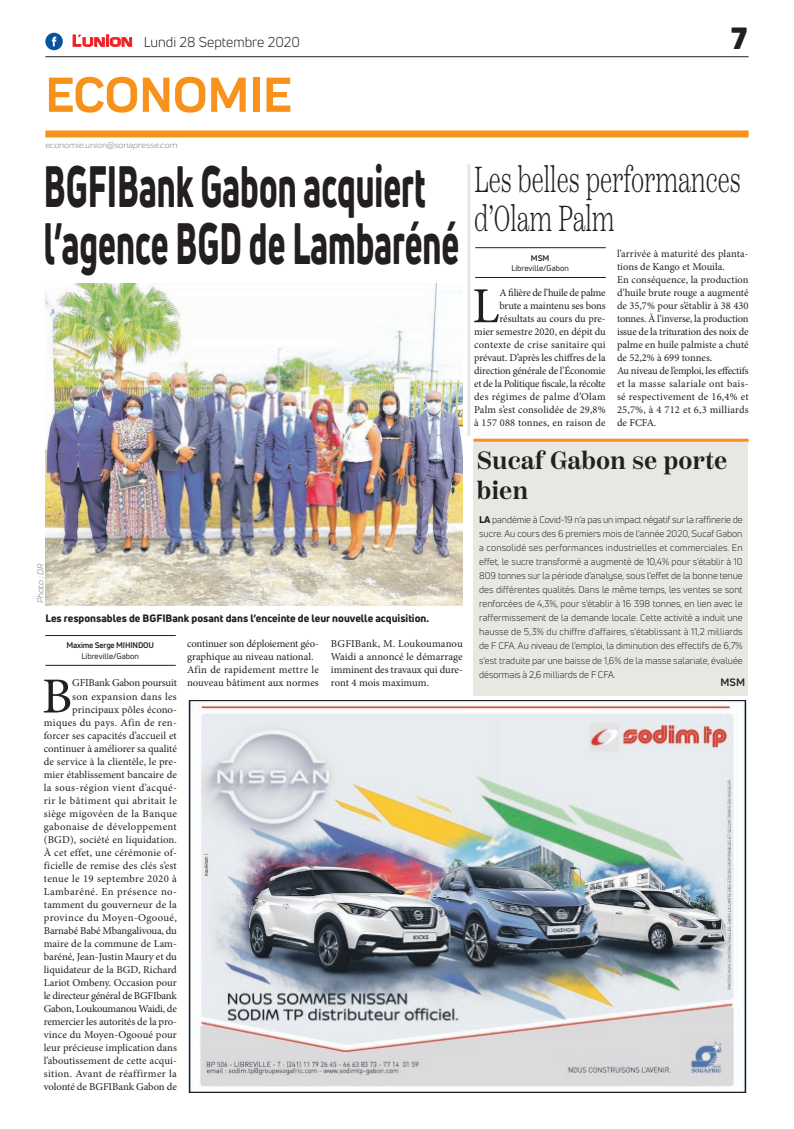
<style>
.page{position:relative;width:794px;height:1129px;background:#fff}
.page>*{position:absolute;margin:0;border:0;box-sizing:border-box;transform-origin:0 0}
.t1{font:800 57px/57px "Uni Neue";color:#231f20;scale:.59 1}
.t2{font:700 51px "Praktika";color:#f7931d}
.t3{font:50.5px "Minion Pro";color:#231f20}
.t4{font:300 36px/39px "Scotch Text";color:#231f20;scale:.65 1}
.t5{font:900 30px "Uni Neue";color:#231f20}
.t6{font:600 25px/30px "Scotch Deck";color:#231f20}
.t7{font:14px "Uni Neue";color:#231f20}
.t8{font:10.5px/13px "Minion Pro";color:#231f20;text-align:right}
.t9{font:800 10.5px "Uni Neue";color:#231f20}
.t10{font:700 10.5px "Uni Neue";color:#231f20}
.t11{font:9.5px/14px "Uni Neue";letter-spacing:-.005em;color:#231f20;text-align:justify}
.t12{font:italic 9px "Praktika";color:#818386}
.t13{font:8px "Uni Neue";color:#231f20}
.t14{font:700 8px "Uni Neue";letter-spacing:-.02em;color:#231f20}
.s1{font-family:"Eurostile";font-weight:600;font-size:15px;color:#ee1d23}
.s2{font-family:"Eurostile";font-weight:600;font-size:11.4px;color:#ee1d23}
.s3{font-weight:800}
</style>
<div class="page">
<div style="left:45px;top:130px;width:703px;height:7px;background:#f7931d"></div>
<hr style="left:45px;top:56px;width:703px;height:1px;background:#231f20">
<svg style="left:72px;top:34px;width:60px;height:13px"></svg>
<div style="left:45px;top:33px;width:18px;height:17px;background:#08549e;border-radius:50%"></div>
<svg style="left:52px;top:37px;width:4px;height:9px"></svg>
<img style="left:188px;top:700px;width:559px;height:391px">
<hr style="left:45px;top:664px;width:131px;height:1px;background:#231f20">
<hr style="left:45px;top:635px;width:131px;height:1px;background:#231f20">
<img style="left:45px;top:283px;width:418px;height:322px">
<hr style="left:475px;top:277px;width:130px;height:1px;background:#231f20">
<hr style="left:475px;top:247px;width:130px;height:1px;background:#231f20">
<div style="left:473px;top:441px;width:275px;height:254px;background:#e7e8e2"></div>
<hr style="left:473px;top:438px;width:275px;height:3px;background:#f7931d">
<hr style="left:467px;top:164px;width:3px;height:271px;background:#e8e6e0">
<h3 class="t7" style="left:72px;top:33px;width:229px"><span class="s1">L</span><span class="s2">UNION</span> Lundi 28 Septembre 2020</h3>
<h2 class="t2" style="left:45px;top:54px;width:248px">ECONOMIE</h2>
<h3 class="t5" style="left:731px;top:17px;width:18px">7</h3>
<p class="t12" style="left:45px;top:139px;width:134px">economie.union@sonapresse.com</p>
<h1 class="t1" style="left:44px;top:157px;width:706px">BGFIBank Gabon acquiert l’agence BGD de Lambaréné</h1>
<p class="t12" style="left:34px;top:603px;width:41px;rotate:-90deg">Photo : DR</p>
<p class="t9" style="left:45px;top:611px;width:385px">Les responsables de BGFIBank posant dans l’enceinte de leur nouvelle acquisition.</p>
<p class="t14" style="left:66px;top:640px;width:89px">Maxime Serge MIHINDOU</p>
<p class="t13" style="left:82px;top:651px;width:59px">Libreville/Gabon</p>
<p class="t8" style="left:44px;top:676px;width:135px">GFIBank Gabon poursuit<br>son expansion dans les principaux pôles écono&shy;miques du pays. Afin de ren&shy;forcer ses capacités d’accueil et continuer à améliorer sa qualité de service à la clientèle, le pre&shy;mier établissement bancaire de la sous-région vient d’acqué&shy;rir le bâtiment qui abritait le siège migovéen de la Banque gabonaise de développement (BGD), société en liquidation.<br>À cet effet, une cérémonie of&shy;ficielle de remise des clés s’est tenue le 19 septembre 2020 à<br>Lambaréné. En présence no&shy;tamment du gouverneur de la province du Moyen-Ogooué,<br>Barnabé Babé Mbangalivoua, du maire de la commune de Lam&shy;baréné, Jean-Justin Maury et du liquidateur de la BGD, Richard<br>Lariot Ombeny. Occasion pour le directeur général de BGFIbank<br>Gabon, Loukoumanou Waidi, de remercier les autorités de la pro&shy;vince du Moyen-Ogooué pour leur précieuse implication dans l’aboutissement de cette acqui&shy;sition. Avant de réaffirmer la volonté de BGFIBank Gabon de</p>
<h3 class="t3" style="left:42px;top:662px;width:32px">B</h3>
<p class="t8" style="left:187px;top:637px;width:133px;text-align:left">continuer son déploiement géo&shy;graphique au niveau national.<br>Afin de rapidement mettre le nouveau bâtiment aux normes</p>
<p class="t8" style="left:331px;top:637px;width:133px;text-align:justify">BGFIBank, M. Loukoumanou Waidi a annoncé le démarrage imminent des travaux qui dure&shy;ront 4 mois maximum.</p>
<h3 class="t4" style="left:474px;top:160px;width:412px">Les belles performances d’Olam Palm</h3>
<p class="t14" style="left:531px;top:253px;width:20px">MSM</p>
<p class="t13" style="left:511px;top:263px;width:59px">Libreville/Gabon</p>
<p class="t8" style="left:617px;top:247px;width:133px;text-align:left">l’arrivée à maturité des planta&shy;tions de Kango et Mouila.<br>En conséquence, la production d’huile brute rouge a augmenté de 35,7% pour s’établir à 38 430 tonnes. À l’inverse, la production issue de la trituration des noix de palme en huile palmiste a chuté de 52,2% à 699 tonnes.<br>Au niveau de l’emploi, les effectifs et la masse salariale ont bais&shy;sé respectivement de 16,4% et<br>25,7%, à 4 712 et 6,3 milliards de FCFA.</p>
<p class="t8" style="left:474px;top:286px;width:133px">A filière de l’huile de palme<br>brute a maintenu ses bons résultats au cours du pre-<br>mier semestre 2020, en dépit du contexte de crise sanitaire qui prévaut. D’après les chiffres de la direction générale de l’Économie et de la Politique fiscale, la récolte des régimes de palme d’Olam<br>Palm s’est consolidée de 29,8% à 157 088 tonnes, en raison de</p>
<h3 class="t3" style="left:472px;top:272px;width:29px">L</h3>
<h3 class="t6" style="left:477px;top:446px;width:252px">Sucaf Gabon se porte bien</h3>
<p class="t11" style="left:479px;top:513px;width:265px"><span class="s3">LA</span> pandémie à Covid-19 n’a pas un impact négatif sur la raffinerie de sucre. Au cours des 6 premiers mois de l’année 2020, Sucaf Gabon a consolidé ses performances industrielles et commerciales. En effet, le sucre transformé a augmenté de 10,4% pour s'établir à 10<br>809 tonnes sur la période d’analyse, sous l’effet de la bonne tenue des différentes qualités. Dans le même temps, les ventes se sont renforcées de 4,3%, pour s'établir à 16 398 tonnes, en lien avec le raffermissement de la demande locale. Cette activité a induit une hausse de 5,3% du chiffre d’affaires, s'établissant à 11,2 milliards de F CFA. Au niveau de l’emploi, la diminution des effectifs de 6,7% s’est traduite par une baisse de 1,6% de la masse salariale, évaluée désormais à 2,6 milliards de F CFA.</p>
<p class="t10" style="left:720px;top:676px;width:26px">MSM</p>
</div>
